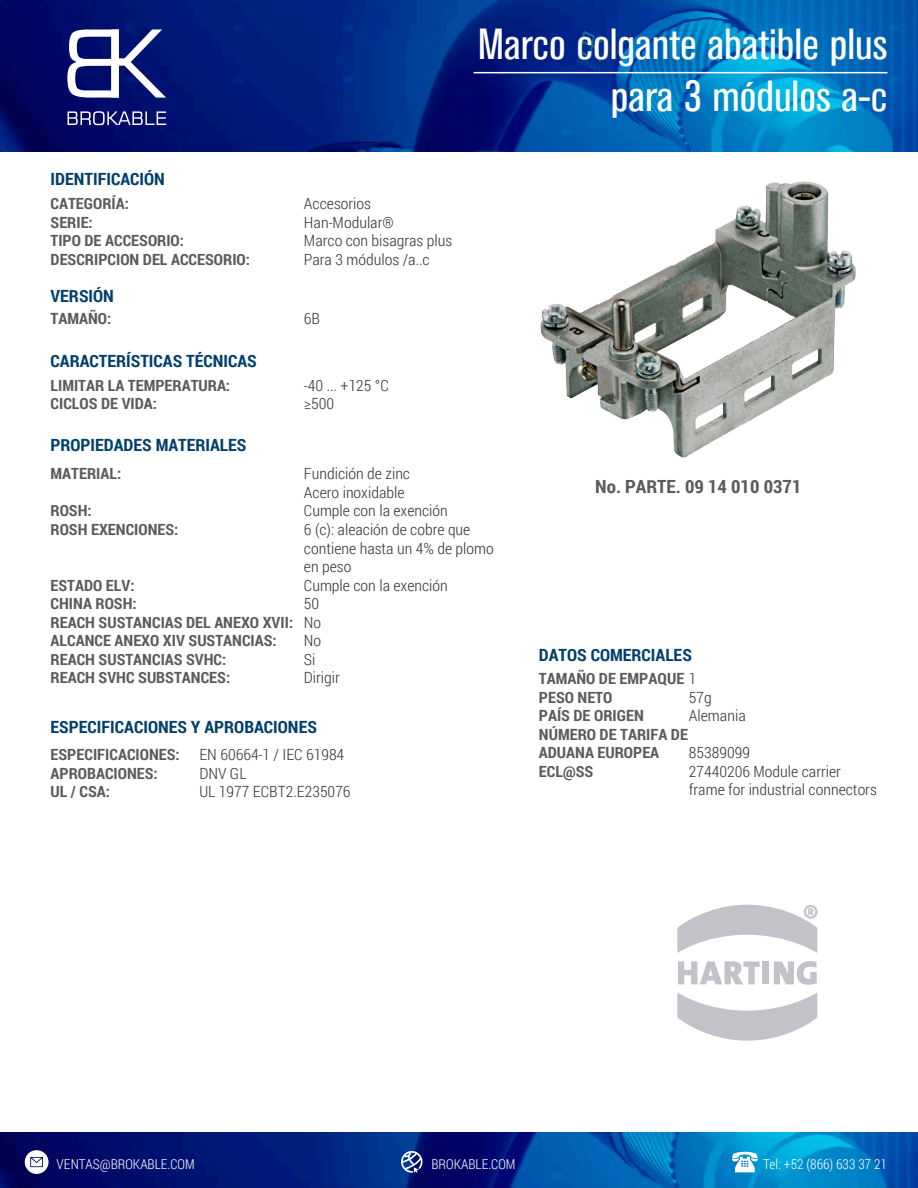
<style>
.page{position:relative;width:918px;height:1188px;background:#fff}
.page>*{position:absolute;margin:0;border:0;box-sizing:border-box;transform-origin:0 0}
.t1{font:condensed 43.35px/51.9px "Akzidenz Grotesk BE";color:#fff;text-align:right;scale:1.08 1}
.t2{font:700 18.15px "Roboto Condensed";color:#5b5b5f;scale:1.05 1}
.t3{font:700 16.8px "Roboto Condensed";color:#00406b;scale:1.05 1}
.t4{font:700 15.45px/18.5px "Roboto Condensed";color:#5b5b5f;scale:1.05 1}
.t5{font:300 15.45px/18.5px "Roboto Condensed";color:#383837;scale:1.05 1}
.t6{font:300 13.65px "Roboto Condensed";color:#fff}
.s1{font-weight:300;color:#383837}
</style>
<div class="page">
<img style="left:0;top:0;width:918px;height:151px">
<svg style="left:67px;top:30px;width:99px;height:68px"></svg>
<svg style="left:68px;top:111px;width:98px;height:14px"></svg>
<hr style="left:474px;top:72px;width:413px;height:1px;background:#fff">
<img style="left:0;top:1133px;width:918px;height:55px">
<svg style="left:401px;top:1151px;width:22px;height:22px"></svg>
<svg style="left:732px;top:1150px;width:26px;height:22px"></svg>
<svg style="left:25px;top:1150px;width:24px;height:24px"></svg>
<img style="left:540px;top:181px;width:316px;height:277px">
<svg style="left:678px;top:961px;width:82px;height:23px"></svg>
<div style="left:763px;top:961px;width:6px;height:23px;background:#c2c3c9"></div>
<svg style="left:774px;top:961px;width:43px;height:24px"></svg>
<svg style="left:677px;top:905px;width:141px;height:48px"></svg>
<svg style="left:677px;top:992px;width:140px;height:49px"></svg>
<p class="t3" style="left:51px;top:167px;width:110px">IDENTIFICACIÓN</p>
<p class="t4" style="left:51px;top:194px;width:192px">CATEGORÍA:<br>SERIE:<br>TIPO DE ACCESORIO:<br>DESCRIPCION DEL ACCESORIO:</p>
<p class="t5" style="left:304px;top:194px;width:143px">Accesorios<br>Han-Modular®<br>Marco con bisagras plus<br>Para 3 módulos /a..c</p>
<p class="t3" style="left:51px;top:284px;width:62px">VERSIÓN</p>
<p class="t4" style="left:51px;top:309px;width:59px">TAMAÑO:</p>
<p class="t3" style="left:51px;top:350px;width:198px">CARACTERÍSTICAS TÉCNICAS</p>
<p class="t4" style="left:51px;top:376px;width:173px">LIMITAR LA TEMPERATURA:<br>CICLOS DE VIDA:</p>
<p class="t5" style="left:304px;top:309px;width:17px">6B</p>
<p class="t5" style="left:304px;top:376px;width:82px">-40 ... +125 °C ≥500</p>
<h1 class="t1" style="left:478px;top:19px;width:381px">Marco colgante abatible plus para 3 módulos a-c</h1>
<p class="t3" style="left:51px;top:433px;width:188px">PROPIEDADES MATERIALES</p>
<p class="t4" style="left:51px;top:464px;width:69px">MATERIAL:</p>
<p class="t4" style="left:51px;top:501px;width:123px">ROSH:<br>ROSH EXENCIONES:</p>
<p class="t5" style="left:304px;top:464px;width:182px">Fundición de zinc<br>Acero inoxidable<br>Cumple con la exención<br>6 (c): aleación de cobre que contiene hasta un 4% de plomo en peso<br>Cumple con la exención<br>50<br>No<br>No<br>Si<br>Dirigir</p>
<p class="t3" style="left:51px;top:715px;width:255px">ESPECIFICACIONES Y APROBACIONES</p>
<p class="t4" style="left:51px;top:575px;width:233px">ESTADO ELV:<br>CHINA ROSH:<br>REACH SUSTANCIAS DEL ANEXO XVII:<br>ALCANCE ANEXO XIV SUSTANCIAS:<br>REACH SUSTANCIAS SVHC:<br>REACH SVHC SUBSTANCES:</p>
<p class="t4" style="left:51px;top:745px;width:125px">ESPECIFICACIONES:<br>APROBACIONES:<br>UL / CSA:</p>
<p class="t5" style="left:199px;top:745px;width:146px">EN 60664-1 / IEC 61984<br>DNV GL<br>UL 1977 ECBT2.E235076</p>
<p class="t2" style="left:595px;top:473px;width:198px">No. PARTE. 09 14 010 0371</p>
<p class="t3" style="left:539px;top:643px;width:147px">DATOS COMERCIALES</p>
<p class="t4" style="left:539px;top:669px;width:152px">TAMAÑO DE EMPAQUE <span class="s1">1<br></span>PESO NETO<br>PAÍS DE ORIGEN<br>NÚMERO DE TARIFA DE<br>ADUANA EUROPEA<br>ECL@SS</p>
<p class="t5" style="left:689px;top:687px;width:56px">57g<br>Alemania</p>
<p class="t5" style="left:689px;top:743px;width:181px">85389099<br>27440206 Module carrier frame for industrial connectors</p>
<p class="t6" style="left:57px;top:1155px;width:140px">VENTAS@BROKABLE.COM</p>
<p class="t6" style="left:431px;top:1155px;width:86px">BROKABLE.COM</p>
<p class="t6" style="left:763px;top:1155px;width:125px">Tel: +52 (866) 633 37 21</p>
</div>
